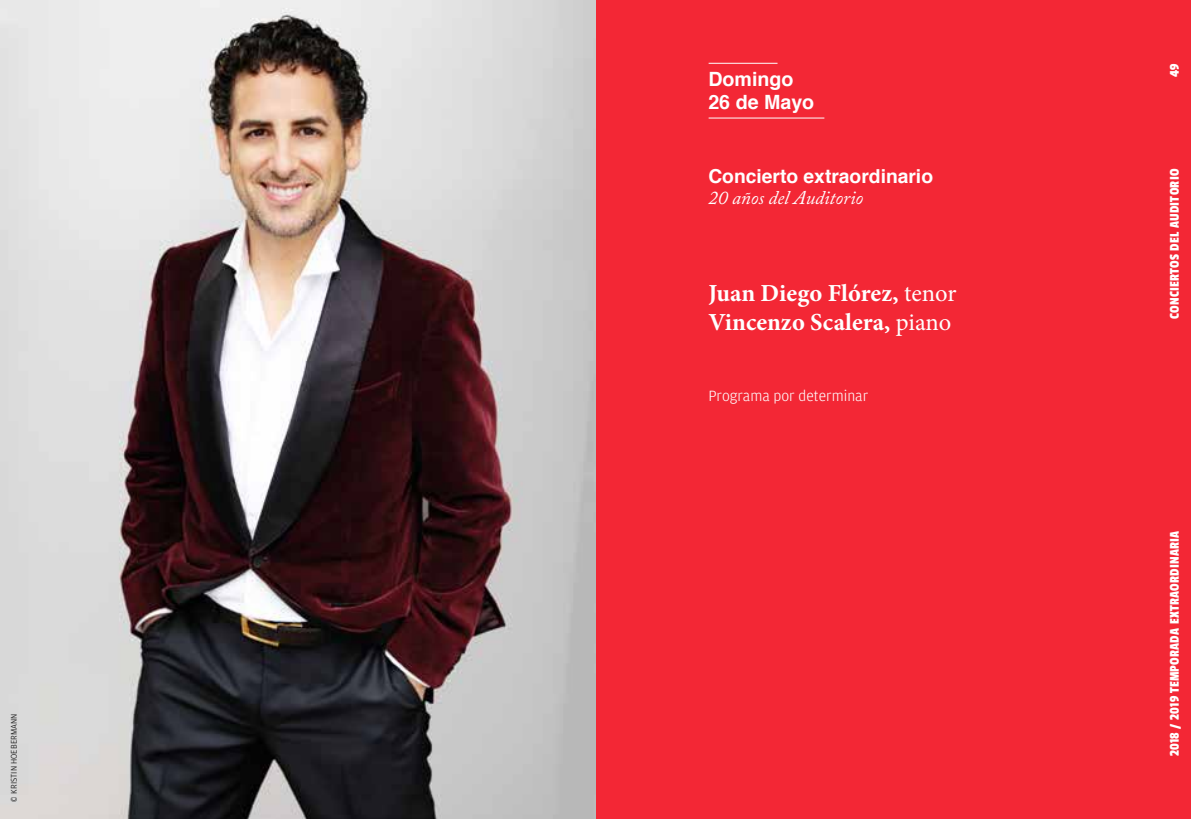
<style>
.page{position:relative;width:1191px;height:819px;background:#fff}
.page>*{position:absolute;margin:0;border:0;box-sizing:border-box;transform-origin:0 0}
.t1{font:700 24.5px/29.4px "Minion Pro";letter-spacing:.005em;color:#fff}
.t2{font:700 19.6px/23.6px "Helvetica";color:#fff}
.t3{font:700 19.25px "Helvetica";color:#fff}
.t4{font:italic 19.25px "Adobe Caslon Pro";color:#fff}
.t5{font:300 15.75px "Amplitude";color:#fff}
.t6{font:14px "Passion One";letter-spacing:.02em;color:#fff}
.t7{font:300 8.75px "Amplitude";letter-spacing:.01em;color:#000}
.s1{font-weight:400}
</style>
<div class="page">
<div style="left:595px;top:0;width:596px;height:819px;background:#f32735"></div>
<hr style="left:708px;top:63px;width:69px;height:1px;background:#fff">
<hr style="left:708px;top:118px;width:116px;height:1px;background:#fff">
<img style="left:0;top:0;width:595px;height:819px">
<p class="t7" style="left:9px;top:801px;width:90px;rotate:-90deg">© KRISTIN HOEBERMANN</p>
<h2 class="t2" style="left:708px;top:67px;width:107px">Domingo<br>26 de Mayo</h2>
<h3 class="t3" style="left:708px;top:161px;width:226px">Concierto extraordinario</h3>
<h3 class="t4" style="left:708px;top:186px;width:156px">20 años del Auditorio</h3>
<h1 class="t1" style="left:708px;top:278px;width:250px">Juan Diego Flórez, <span class="s1">tenor<br></span>Vincenzo Scalera, <span class="s1">piano</span></h1>
<p class="t5" style="left:708px;top:387px;width:161px">Programa por determinar</p>
<p class="t6" style="left:1167px;top:77px;width:15px;rotate:-90deg">49</p>
<p class="t6" style="left:1167px;top:319px;width:152px;rotate:-90deg">CONCIERTOS DEL AUDITORIO</p>
<p class="t6" style="left:1167px;top:756px;width:227px;rotate:-90deg">2018 / 2019 TEMPORADA EXTRAORDINARIA</p>
</div>
